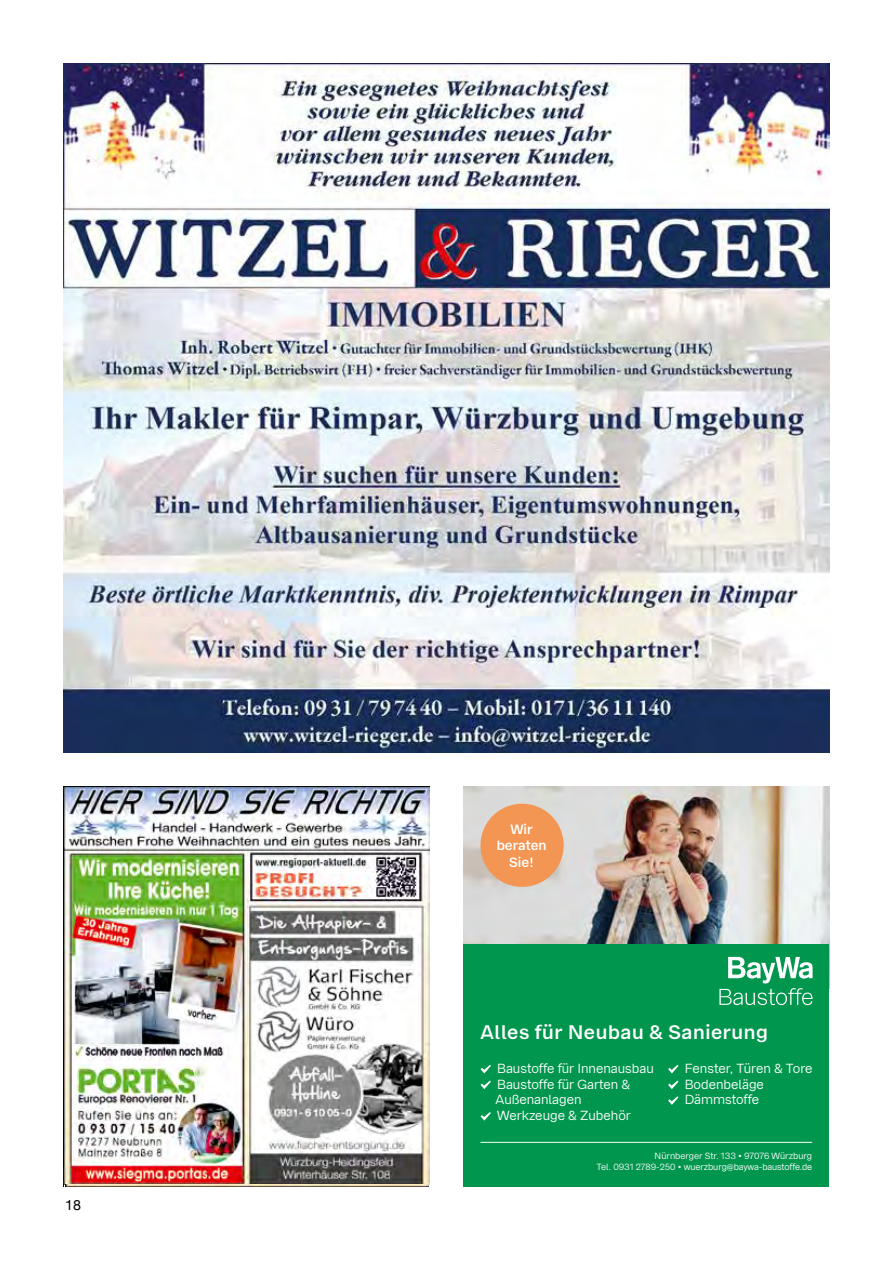
<style>
.page{position:relative;width:893px;height:1263px;background:#fff}
.page>*{position:absolute;margin:0;border:0;box-sizing:border-box;transform-origin:0 0}
.t1{font:600 19.5px "Bay Wa Sans";letter-spacing:.03em;color:#fff}
.t2{font:14.25px "Helvetica Neue";color:#000}
.t3{font:600 13.5px/16.2px "Bay Wa Sans";color:#fff;text-align:center}
.t4{font:13.05px/15.8px "Bay Wa Sans";color:#fff}
.t5{font:9px/10.8px "Bay Wa Sans";color:#fff;text-align:right}
.s1{font-style:inherit}
</style>
<div class="page">
<img style="left:64px;top:64px;width:765px;height:689px">
<img style="left:64px;top:851px;width:365px;height:334px">
<img style="left:64px;top:787px;width:365px;height:64px">
<img style="left:371px;top:855px;width:49px;height:44px">
<img style="left:463px;top:787px;width:366px;height:157px">
<div style="left:463px;top:944px;width:366px;height:242px;background:#00964e"></div>
<svg style="left:668px;top:1065px;width:10px;height:8px"></svg>
<svg style="left:668px;top:1080px;width:10px;height:9px"></svg>
<svg style="left:668px;top:1096px;width:10px;height:9px"></svg>
<svg style="left:480px;top:1065px;width:11px;height:8px"></svg>
<svg style="left:480px;top:1080px;width:11px;height:9px"></svg>
<svg style="left:480px;top:1112px;width:11px;height:8px"></svg>
<svg style="left:719px;top:957px;width:94px;height:48px"></svg>
<div style="left:480px;top:804px;width:84px;height:83px;background:#f39553;border-radius:50%"></div>
<hr style="left:480px;top:1142px;width:332px;height:1px;background:#fff">
<p class="t2" style="left:65px;top:1194px;width:17px">18</p>
<p class="t3" style="left:497px;top:821px;width:51px">Wir beraten<br>Sie!</p>
<h1 class="t1" style="left:480px;top:1020px;width:289px">Alles für Neubau &amp; Sanierung</h1>
<p class="t4" style="left:496px;top:1060px;width:160px">Baustoffe für Innenausbau<br>Baustoffe für Garten &amp;<br>Außenanlagen<br>Werkzeuge &amp; Zubehör</p>
<p class="t4" style="left:685px;top:1060px;width:129px">Fenster, Türen &amp; Tore<br>Bodenbeläge<br>Dämmstoffe</p>
<p class="t5" style="left:596px;top:1150px;width:217px">Nürnberger Str. 133 • 97076 Würzburg<br>Tel. 0931 2789-250 • <span class="s1">wuerzburg@baywa-baustoffe.de</span></p>
</div>
